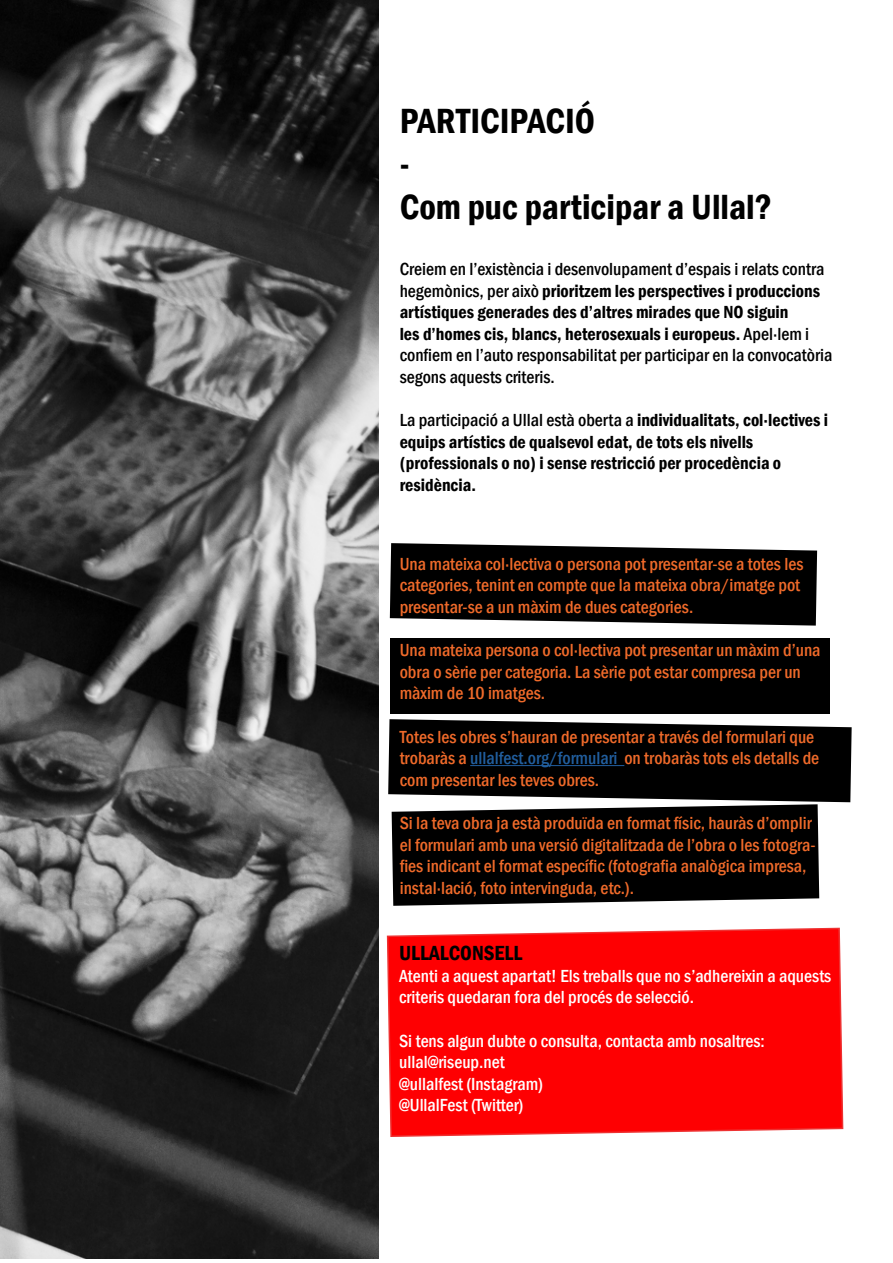
<style>
.page{position:relative;width:893px;height:1263px;background:#fff}
.page>*{position:absolute;margin:0;border:0;box-sizing:border-box;transform-origin:0 0}
.t1{font:600 condensed 36px/43.2px "Franklin Gothic";color:#000}
.t2{font:600 condensed 21px "Franklin Gothic";color:#000}
.t3{font:500 condensed 18px/21.6px "Franklin Gothic";color:#ef6a2a}
.t4{font:500 condensed 18px/21.6px "Franklin Gothic";color:#000}
.t5{font:500 condensed 18px/21.6px "Franklin Gothic";color:#fff}
.t6{font:600 condensed 18px/21.6px "Franklin Gothic";color:#000}
.s1{font-weight:600}
.s2{font-weight:500}
.s3{color:#215e9e}
</style>
<div class="page">
<img style="left:0;top:0;width:378px;height:1259px">
<svg style="left:386px;top:927px;width:458px;height:210px;background:#fd0e0f"></svg>
<svg style="left:388px;top:719px;width:464px;height:187px;background:#232323"></svg>
<div style="left:390px;top:638px;width:440px;height:75px;background:#000"></div>
<svg style="left:390px;top:543px;width:427px;height:83px;background:#191919"></svg>
<hr style="left:470px;top:765px;width:154px;height:1px;background:#215e9e">
<h1 class="t1" style="left:400px;top:99px;width:374px">PARTICIPACIÓ<br>-<br>Com puc participar a Ullal?</h1>
<p class="t4" style="left:400px;top:258px;width:434px">Creiem en l’existència i desenvolupament d’espais i relats contra hegemònics, per això <span class="s1">prioritzem les perspectives i produccions artístiques generades des d’altres mirades que NO siguin<br>les d’homes cis, blancs, heterosexuals i europeus.</span> Apel·lem i confiem en l’auto responsabilitat per participar en la convocatòria segons aquests criteris.</p>
<p class="t6" style="left:400px;top:409px;width:430px"><span class="s2">La participació a Ullal està oberta a</span> individualitats, col·lectives i equips artístics de qualsevol edat, de tots els nivells (professionals o no) i sense restricció per procedència o residència.</p>
<p class="t3" style="left:400px;top:553px;width:405px">Una mateixa col·lectiva o persona pot presentar-se a totes les categories, tenint en compte que la mateixa obra/imatge pot presentar-se a un màxim de dues categories.</p>
<p class="t3" style="left:400px;top:639px;width:422px">Una mateixa persona o col·lectiva pot presentar un màxim d’una obra o sèrie per categoria. La sèrie pot estar compresa per un màxim de 10 imatges.</p>
<p class="t3" style="left:400px;top:726px;width:421px">Totes les obres s’hauran de presentar a través del formulari que trobaràs a <span class="s3">ullalfest.org/formulari</span> on trobaràs tots els detalls de com presentar les teves obres.</p>
<p class="t3" style="left:400px;top:812px;width:418px">Si la teva obra ja està produïda en format físic, hauràs d’omplir el formulari amb una versió digitalitzada de l’obra o les fotogra&shy;fies indicant el format específic (fotografia analògica impresa, instal·lació, foto intervinguda, etc.).</p>
<p class="t2" style="left:399px;top:939px;width:125px">ULLALCONSELL</p>
<p class="t5" style="left:399px;top:965px;width:434px">Atenti a aquest apartat! Els treballs que no s’adhereixin a aquests criteris quedaran fora del procés de selecció.</p>
<p class="t5" style="left:399px;top:1030px;width:367px">Si tens algun dubte o consulta, contacta amb nosaltres: ullal@riseup.net<br>@ullalfest (Instagram)<br>@UllalFest (Twitter)</p>
</div>
